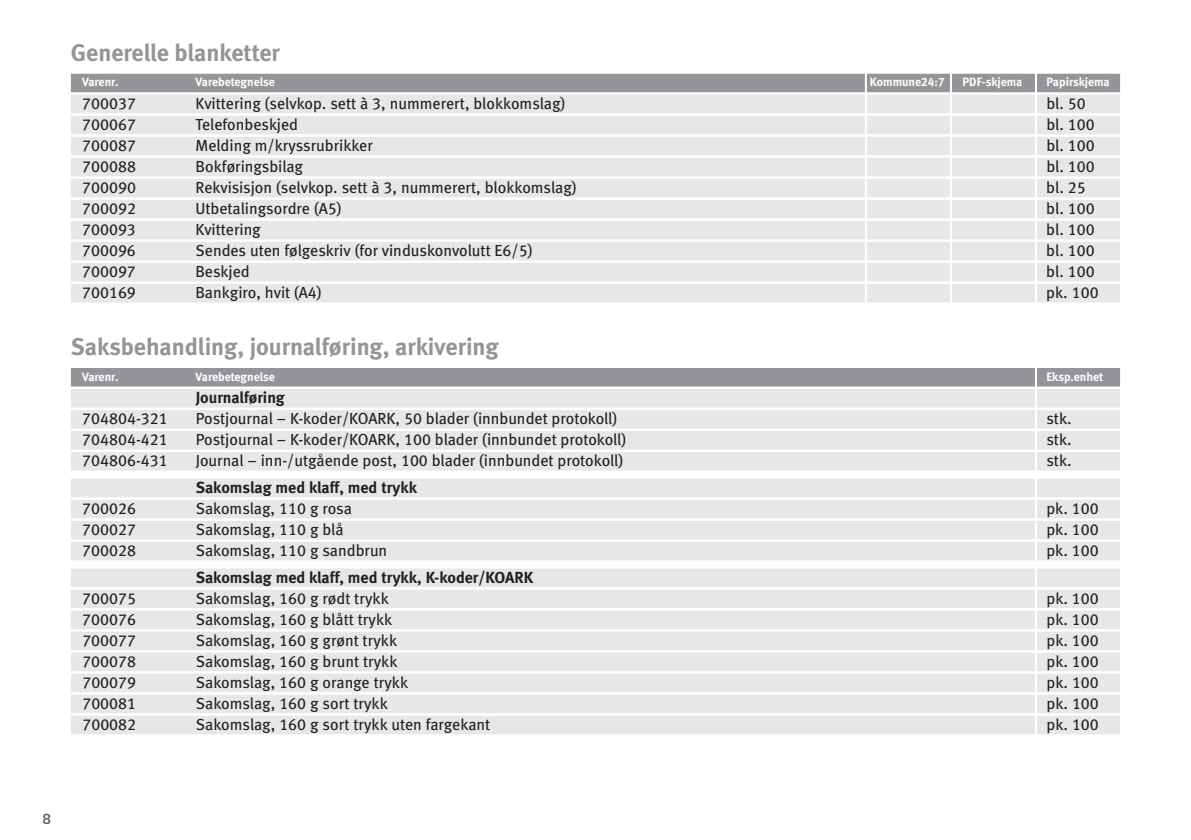
<style>
.page{position:relative;width:1191px;height:840px;background:#fff}
.page>*{position:absolute;margin:0;border:0;box-sizing:border-box;transform-origin:0 0}
.t1{font:24px "Meta Bold LF";color:#939598}
.t2{font:16px "Meta Book LF";color:#231f20}
.t3{font:16px "Meta Bold LF";color:#231f20}
.t4{font:700 16px "Archer";color:#636366}
.t5{font:12px "Meta Bold LF";color:#fff}
</style>
<div class="page">
<div style="left:71px;top:74px;width:1049px;height:18px;background:#939598"></div>
<div style="left:71px;top:95px;width:1049px;height:18px;background:#e6e7e9"></div>
<div style="left:71px;top:116px;width:1049px;height:18px;background:#e6e7e9"></div>
<div style="left:71px;top:137px;width:1049px;height:18px;background:#e6e7e9"></div>
<div style="left:71px;top:158px;width:1049px;height:18px;background:#e6e7e9"></div>
<div style="left:71px;top:179px;width:1049px;height:18px;background:#e6e7e9"></div>
<div style="left:71px;top:200px;width:1049px;height:18px;background:#e6e7e9"></div>
<div style="left:71px;top:221px;width:1049px;height:18px;background:#e6e7e9"></div>
<div style="left:71px;top:242px;width:1049px;height:18px;background:#e6e7e9"></div>
<div style="left:71px;top:263px;width:1049px;height:18px;background:#e6e7e9"></div>
<div style="left:71px;top:284px;width:1049px;height:18px;background:#e6e7e9"></div>
<div style="left:71px;top:368px;width:1049px;height:18px;background:#939598"></div>
<div style="left:71px;top:389px;width:1049px;height:18px;background:#e6e7e9"></div>
<div style="left:71px;top:410px;width:1049px;height:18px;background:#e6e7e9"></div>
<div style="left:71px;top:431px;width:1049px;height:18px;background:#e6e7e9"></div>
<div style="left:71px;top:452px;width:1049px;height:18px;background:#e6e7e9"></div>
<div style="left:71px;top:478px;width:1049px;height:19px;background:#e6e7e9"></div>
<div style="left:71px;top:499px;width:1049px;height:19px;background:#e6e7e9"></div>
<div style="left:71px;top:520px;width:1049px;height:19px;background:#e6e7e9"></div>
<div style="left:71px;top:541px;width:1049px;height:19px;background:#e6e7e9"></div>
<div style="left:71px;top:568px;width:1049px;height:18px;background:#e6e7e9"></div>
<div style="left:71px;top:589px;width:1049px;height:18px;background:#e6e7e9"></div>
<div style="left:71px;top:610px;width:1049px;height:18px;background:#e6e7e9"></div>
<div style="left:71px;top:631px;width:1049px;height:18px;background:#e6e7e9"></div>
<div style="left:71px;top:652px;width:1049px;height:18px;background:#e6e7e9"></div>
<div style="left:71px;top:673px;width:1049px;height:18px;background:#e6e7e9"></div>
<div style="left:71px;top:694px;width:1049px;height:18px;background:#e6e7e9"></div>
<div style="left:71px;top:715px;width:1049px;height:18px;background:#e6e7e9"></div>
<hr style="left:1035px;top:43px;width:2px;height:754px;background:#fff">
<hr style="left:950px;top:43px;width:2px;height:311px;background:#fff">
<hr style="left:865px;top:43px;width:2px;height:311px;background:#fff">
<h1 class="t1" style="left:71px;top:39px;width:210px">Generelle blanketter</h1>
<p class="t5" style="left:82px;top:75px;width:38px">Varenr.</p>
<p class="t5" style="left:196px;top:75px;width:81px">Varebetegnelse</p>
<p class="t5" style="left:870px;top:75px;width:76px">Kommune24:7</p>
<p class="t5" style="left:962px;top:75px;width:61px">PDF-skjema</p>
<p class="t5" style="left:1046px;top:75px;width:65px">Papirskjema</p>
<p class="t2" style="left:82px;top:94px;width:55px">700037</p>
<p class="t2" style="left:196px;top:94px;width:371px">Kvittering (selvkop. sett à 3, nummerert, blokkomslag)</p>
<p class="t2" style="left:1046px;top:94px;width:41px">bl. 50</p>
<p class="t2" style="left:82px;top:115px;width:55px">700067</p>
<p class="t2" style="left:196px;top:115px;width:104px">Telefonbeskjed</p>
<p class="t2" style="left:1046px;top:115px;width:50px">bl. 100</p>
<p class="t2" style="left:82px;top:136px;width:55px">700087</p>
<p class="t2" style="left:196px;top:136px;width:179px">Melding m/kryssrubrikker</p>
<p class="t2" style="left:1046px;top:136px;width:50px">bl. 100</p>
<p class="t2" style="left:82px;top:157px;width:55px">700088</p>
<p class="t2" style="left:196px;top:157px;width:109px">Bokføringsbilag</p>
<p class="t2" style="left:1046px;top:157px;width:50px">bl. 100</p>
<p class="t2" style="left:82px;top:178px;width:55px">700090</p>
<p class="t2" style="left:196px;top:178px;width:382px">Rekvisisjon (selvkop. sett à 3, nummerert, blokkomslag)</p>
<p class="t2" style="left:1046px;top:178px;width:41px">bl. 25</p>
<p class="t2" style="left:82px;top:199px;width:55px">700092</p>
<p class="t2" style="left:196px;top:199px;width:147px">Utbetalingsordre (A5)</p>
<p class="t2" style="left:1046px;top:199px;width:50px">bl. 100</p>
<p class="t2" style="left:82px;top:220px;width:55px">700093</p>
<p class="t2" style="left:196px;top:220px;width:67px">Kvittering</p>
<p class="t2" style="left:1046px;top:220px;width:50px">bl. 100</p>
<p class="t2" style="left:82px;top:241px;width:55px">700096</p>
<p class="t2" style="left:196px;top:241px;width:338px">Sendes uten følgeskriv (for vinduskonvolutt E6/5)</p>
<p class="t2" style="left:1046px;top:241px;width:50px">bl. 100</p>
<p class="t2" style="left:82px;top:262px;width:55px">700097</p>
<p class="t2" style="left:196px;top:262px;width:56px">Beskjed</p>
<p class="t2" style="left:1046px;top:262px;width:50px">bl. 100</p>
<p class="t2" style="left:82px;top:283px;width:55px">700169</p>
<p class="t2" style="left:196px;top:283px;width:128px">Bankgiro, hvit (A4)</p>
<p class="t2" style="left:1046px;top:283px;width:54px">pk. 100</p>
<h1 class="t1" style="left:71px;top:332px;width:429px">Saksbehandling, journalføring, arkivering</h1>
<p class="t5" style="left:82px;top:369px;width:38px">Varenr.</p>
<p class="t5" style="left:196px;top:369px;width:81px">Varebetegnelse</p>
<p class="t5" style="left:1046px;top:369px;width:58px">Eksp.enhet</p>
<p class="t3" style="left:196px;top:388px;width:91px">Journalføring</p>
<p class="t2" style="left:82px;top:409px;width:87px">704804-321</p>
<p class="t2" style="left:196px;top:409px;width:423px">Postjournal – K-koder/KOARK, 50 blader (innbundet protokoll)</p>
<p class="t2" style="left:1046px;top:409px;width:27px">stk.</p>
<p class="t2" style="left:82px;top:430px;width:87px">704804-421</p>
<p class="t2" style="left:196px;top:430px;width:432px">Postjournal – K-koder/KOARK, 100 blader (innbundet protokoll)</p>
<p class="t2" style="left:1046px;top:430px;width:27px">stk.</p>
<p class="t2" style="left:82px;top:451px;width:87px">704806-431</p>
<p class="t2" style="left:196px;top:451px;width:429px">Journal – inn-/utgående post, 100 blader (innbundet protokoll)</p>
<p class="t2" style="left:1046px;top:451px;width:27px">stk.</p>
<p class="t3" style="left:196px;top:477px;width:223px">Sakomslag med klaff, med trykk</p>
<p class="t2" style="left:82px;top:498px;width:55px">700026</p>
<p class="t2" style="left:196px;top:498px;width:158px">Sakomslag, 110 g rosa</p>
<p class="t2" style="left:1046px;top:498px;width:54px">pk. 100</p>
<p class="t2" style="left:82px;top:519px;width:55px">700027</p>
<p class="t2" style="left:196px;top:519px;width:149px">Sakomslag, 110 g blå</p>
<p class="t2" style="left:1046px;top:519px;width:54px">pk. 100</p>
<p class="t2" style="left:82px;top:540px;width:55px">700028</p>
<p class="t2" style="left:196px;top:540px;width:193px">Sakomslag, 110 g sandbrun</p>
<p class="t2" style="left:1046px;top:540px;width:54px">pk. 100</p>
<p class="t3" style="left:196px;top:567px;width:339px">Sakomslag med klaff, med trykk, K-koder/KOARK</p>
<p class="t2" style="left:82px;top:588px;width:55px">700075</p>
<p class="t2" style="left:196px;top:588px;width:195px">Sakomslag, 160 g rødt trykk</p>
<p class="t2" style="left:1046px;top:588px;width:54px">pk. 100</p>
<p class="t2" style="left:82px;top:609px;width:55px">700076</p>
<p class="t2" style="left:196px;top:609px;width:198px">Sakomslag, 160 g blått trykk</p>
<p class="t2" style="left:1046px;top:609px;width:54px">pk. 100</p>
<p class="t2" style="left:82px;top:630px;width:55px">700077</p>
<p class="t2" style="left:196px;top:630px;width:203px">Sakomslag, 160 g grønt trykk</p>
<p class="t2" style="left:1046px;top:630px;width:54px">pk. 100</p>
<p class="t2" style="left:82px;top:651px;width:55px">700078</p>
<p class="t2" style="left:196px;top:651px;width:203px">Sakomslag, 160 g brunt trykk</p>
<p class="t2" style="left:1046px;top:651px;width:54px">pk. 100</p>
<p class="t2" style="left:82px;top:672px;width:55px">700079</p>
<p class="t2" style="left:196px;top:672px;width:214px">Sakomslag, 160 g orange trykk</p>
<p class="t2" style="left:1046px;top:672px;width:54px">pk. 100</p>
<p class="t2" style="left:82px;top:693px;width:55px">700081</p>
<p class="t2" style="left:196px;top:693px;width:193px">Sakomslag, 160 g sort trykk</p>
<p class="t2" style="left:1046px;top:693px;width:54px">pk. 100</p>
<p class="t2" style="left:82px;top:714px;width:55px">700082</p>
<p class="t2" style="left:196px;top:714px;width:296px">Sakomslag, 160 g sort trykk uten fargekant</p>
<p class="t2" style="left:1046px;top:714px;width:54px">pk. 100</p>
<p class="t4" style="left:43px;top:805px;width:10px">8</p>
</div>
